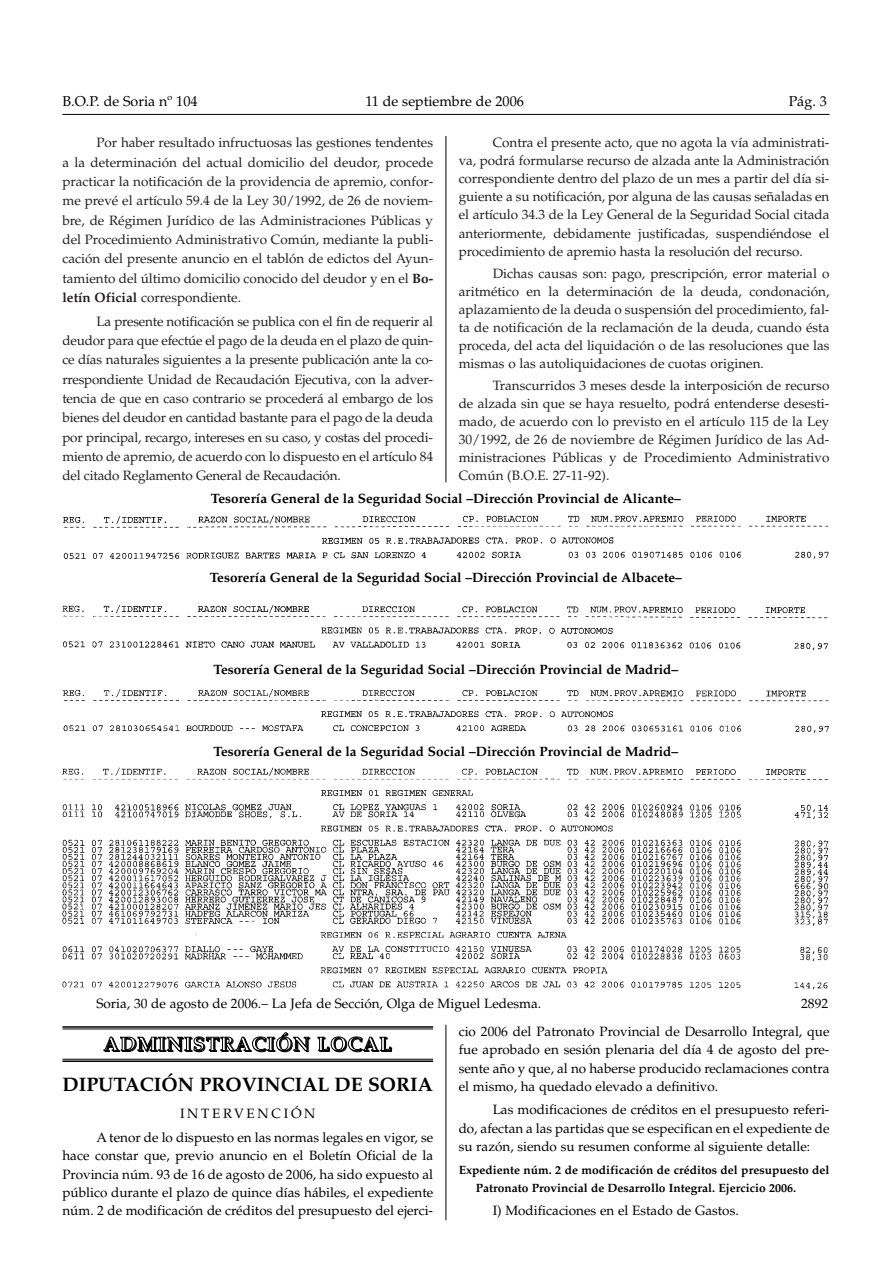
<style>
.page{position:relative;width:893px;height:1263px;background:#fff}
.page>*{position:absolute;margin:0;border:0;box-sizing:border-box;transform-origin:0 0}
.t1{font:700 19.5px/40.5px "Palatino";color:#000;text-align:center}
.t2{font:14.25px "Palatino";color:#000}
.t3{font:13.5px/19.4px "Palatino";color:#231f1f;text-align:justify}
.t4{font:13.5px/18.5px "Palatino";color:#000;text-align:justify}
.t5{font:700 13.5px "Palatino";color:#000}
.t6{font:700 12px/18.5px "Palatino";color:#000}
.s1{font-weight:700}
.s2{color:#fff}
</style>
<div class="page">
<hr style="left:62px;top:114px;width:767px;height:1px;background:#000">
<img style="left:63px;top:515px;width:766px;height:45px">
<img style="left:62px;top:605px;width:766px;height:46px">
<img style="left:62px;top:688px;width:767px;height:45px">
<img style="left:62px;top:767px;width:767px;height:223px">
<hr style="left:62px;top:1026px;width:371px;height:2px;background:#000">
<hr style="left:62px;top:1029px;width:371px;height:1px;background:#000">
<hr style="left:62px;top:1059px;width:371px;height:1px;background:#000">
<hr style="left:62px;top:1060px;width:371px;height:2px;background:#000">
<hr style="left:445px;top:136px;width:1px;height:346px;background:#000">
<hr style="left:445px;top:1025px;width:1px;height:195px;background:#000">
<p class="t2" style="left:62px;top:95px;width:137px">B.O.P. de Soria nº 104</p>
<p class="t2" style="left:365px;top:95px;width:160px">11 de septiembre de 2006</p>
<p class="t2" style="left:788px;top:95px;width:40px">Pág. 3</p>
<p class="t3" style="left:62px;top:135px;width:372px;text-indent:34px">Por haber resultado infructuosas las gestiones tendentes a la determinación del actual domicilio del deudor, procede practicar la notificación de la providencia de apremio, confor&shy;me prevé el artículo 59.4 de la Ley 30/1992, de 26 de noviem&shy;bre, de Régimen Jurídico de las Administraciones Públicas y del Procedimiento Administrativo Común, mediante la publi&shy;cación del presente anuncio en el tablón de edictos del Ayun&shy;tamiento del último domicilio conocido del deudor y en el <span class="s1">Bo&shy;letín Oficial</span> correspondiente.</p>
<p class="t3" style="left:62px;top:313px;width:372px;text-indent:34px">La presente notificación se publica con el fin de requerir al deudor para que efectúe el pago de la deuda en el plazo de quin&shy;ce días naturales siguientes a la presente publicación ante la co&shy;rrespondiente Unidad de Recaudación Ejecutiva, con la adver&shy;tencia de que en caso contrario se procederá al embargo de los bienes del deudor en cantidad bastante para el pago de la deuda por principal, recargo, intereses en su caso, y costas del procedi&shy;miento de apremio, de acuerdo con lo dispuesto en el artículo 84 del citado Reglamento General de Recaudación.</p>
<p class="t3" style="left:458px;top:135px;width:372px;line-height:18px;text-indent:34px">Contra el presente acto, que no agota la vía administrati&shy;va, podrá formularse recurso de alzada ante la Administración correspondiente dentro del plazo de un mes a partir del día si&shy;guiente a su notificación, por alguna de las causas señaladas en el artículo 34.3 de la Ley General de la Seguridad Social citada anteriormente, debidamente justificadas, suspendiéndose el procedimiento de apremio hasta la resolución del recurso.</p>
<p class="t3" style="left:458px;top:266px;width:372px;line-height:18px;text-indent:34px">Dichas causas son: pago, prescripción, error material o aritmético en la determinación de la deuda, condonación, aplazamiento de la deuda o suspensión del procedimiento, fal&shy;ta de notificación de la reclamación de la deuda, cuando ésta proceda, del acta del liquidación o de las resoluciones que las mismas o las autoliquidaciones de cuotas originen.</p>
<p class="t3" style="left:458px;top:378px;width:372px;line-height:18px;text-indent:34px">Transcurridos 3 meses desde la interposición de recurso de alzada sin que se haya resuelto, podrá entenderse desesti&shy;mado, de acuerdo con lo previsto en el artículo 115 de la Ley 30/1992, de 26 de noviembre de Régimen Jurídico de las Ad&shy;ministraciones Públicas y de Procedimiento Administrativo Común (B.O.E. 27-11-92).</p>
<p class="t5" style="left:211px;top:493px;width:471px">Tesorería General de la Seguridad Social –Dirección Provincial de Alicante–</p>
<p class="t5" style="left:210px;top:572px;width:473px">Tesorería General de la Seguridad Social –Dirección Provincial de Albacete–</p>
<p class="t5" style="left:213px;top:664px;width:466px">Tesorería General de la Seguridad Social –Dirección Provincial de Madrid–</p>
<p class="t5" style="left:213px;top:747px;width:466px">Tesorería General de la Seguridad Social –Dirección Provincial de Madrid–</p>
<p class="t4" style="left:96px;top:995px;width:446px">Soria, 30 de agosto de 2006.– La Jefa de Sección, Olga de Miguel Ledesma.</p>
<p class="t4" style="left:801px;top:995px;width:28px">2892</p>
<h1 class="t1" style="left:63px;top:1026px;width:372px"><span class="s2">AD</span>M<span class="s2">INISTRACIÓN LOCAL<br></span>DIPUTACIÓN PROVINCIAL DE SORIA</h1>
<p class="t4" style="left:96px;top:1102px;width:338px;line-height:24.6px;text-indent:84px">INTERVENCIÓN<br>A tenor de lo dispuesto en las normas legales en vigor, se</p>
<p class="t4" style="left:62px;top:1148px;width:372px">hace constar que, previo anuncio en el Boletín Oficial de la Provincia núm. 93 de 16 de agosto de 2006, ha sido expuesto al público durante el plazo de quince días hábiles, el expediente núm. 2 de modificación de créditos del presupuesto del ejerci-</p>
<p class="t4" style="left:458px;top:1024px;width:372px">cio 2006 del Patronato Provincial de Desarrollo Integral, que fue aprobado en sesión plenaria del día 4 de agosto del pre&shy;sente año y que, al no haberse producido reclamaciones contra el mismo, ha quedado elevado a definitivo.</p>
<p class="t4" style="left:458px;top:1102px;width:372px;text-indent:34px">Las modificaciones de créditos en el presupuesto referi&shy;do, afectan a las partidas que se especifican en el expediente de su razón, siendo su resumen conforme al siguiente detalle:</p>
<p class="t6" style="left:475px;top:1162px;width:355px;text-indent:-17px">Expediente núm. 2 de modificación de créditos del presupuesto del<br>Patronato Provincial de Desarrollo Integral. Ejercicio 2006.</p>
<p class="t4" style="left:492px;top:1203px;width:247px">I) Modificaciones en el Estado de Gastos.</p>
</div>
